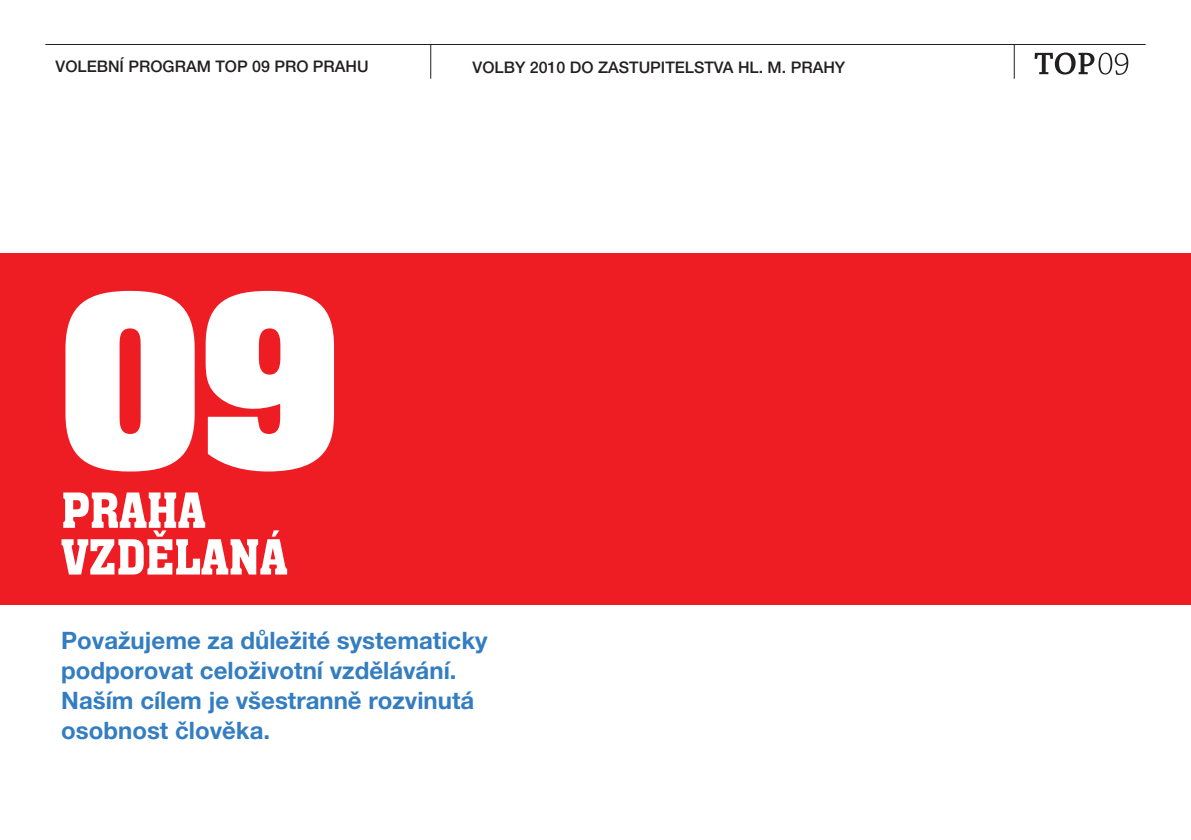
<style>
.page{position:relative;width:1191px;height:840px;background:#fff}
.page>*{position:absolute;margin:0;border:0;box-sizing:border-box;transform-origin:0 0}
.t1{font:700 202.4px "Aachen CE";color:#fff}
.t2{font:500 53px "Aachen DCE";color:#fff}
.t3{font:700 24px/30px "Helvetica Neue LT Pro";color:#337dc1}
.t4{font:500 16px "Helvetica Neue LT Pro";color:#231f20}
</style>
<div class="page">
<div style="left:0;top:253px;width:1191px;height:352px;background:#ee1d23"></div>
<hr style="left:45px;top:44px;width:1100px;height:1px;background:#231f20">
<svg style="left:1034px;top:52px;width:94px;height:23px"></svg>
<hr style="left:430px;top:45px;width:1px;height:34px;background:#231f20">
<hr style="left:1013px;top:45px;width:1px;height:34px;background:#231f20">
<p class="t4" style="left:56px;top:61px;width:315px">VOLEBNÍ PROGRAM TOP 09 PRO PRAHU</p>
<p class="t4" style="left:472px;top:61px;width:374px">VOLBY 2010 DO ZASTUPITELSTVA HL. M. PRAHY</p>
<h1 class="t1" style="left:61px;top:291px;width:279px">09</h1>
<h2 class="t2" style="left:61px;top:491px;width:146px">PRAHA</h2>
<h2 class="t2" style="left:61px;top:537px;width:228px">VZDĚLANÁ</h2>
<p class="t3" style="left:61px;top:627px;width:428px">Považujeme za důležité systematicky podporovat celoživotní vzdělávání.<br>Naším cílem je všestranně rozvinutá osobnost člověka.</p>
</div>
